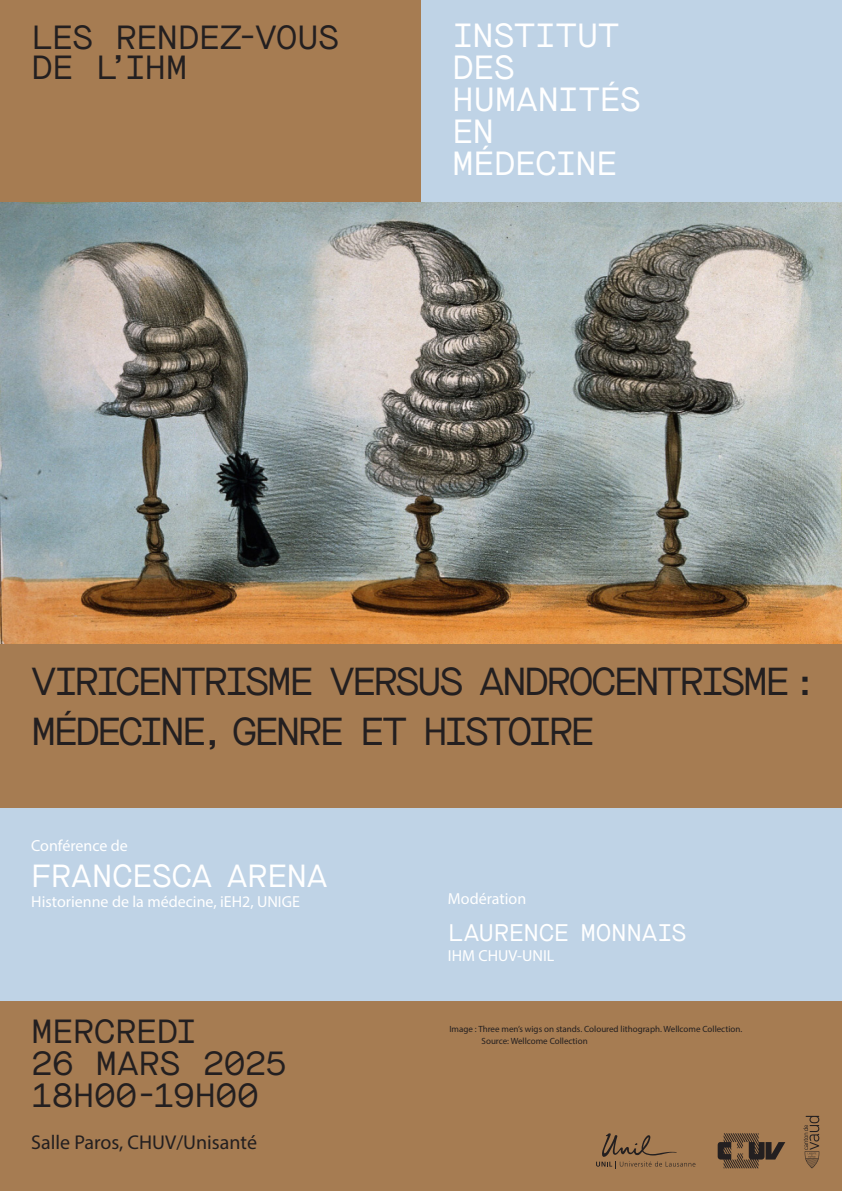
<style>
.page{position:relative;width:842px;height:1191px;background:#fff}
.page>*{position:absolute;margin:0;border:0;box-sizing:border-box;transform-origin:0 0}
.TITRES___Maison_Neue_MONO{font:39px "Maison Neue Mono";letter-spacing:-.09em;color:#231f20}
.TITRES___Maison_Neue_MONO-2{font:33.5px "Maison Neue Mono";letter-spacing:-.02em;color:#231f20}
.TITRES___Maison_Neue_MONO-3{font:33.5px "Maison Neue Mono";letter-spacing:-.025em;color:#fff}
.TITRES___Maison_Neue_MONO-4{font:32px "Maison Neue Mono";letter-spacing:-.02em;color:#fff}
.TITRES___Maison_Neue_MONO-5{font:24px "Maison Neue Mono";letter-spacing:-.015em;color:#fff}
.t1{font:20px "Myriad Pro";color:#231f20}
.t2{font:16px "Myriad Pro";color:#fff}
.t3{font:9px "Myriad Pro";color:#231f20}
</style>
<div class="page">
<div style="left:421px;top:987px;width:421px;height:204px;background:#a67c52"></div>
<div style="left:0;top:643px;width:842px;height:198px;background:#a67c52"></div>
<div style="left:0;top:0;width:429px;height:203px;background:#a67c52"></div>
<div style="left:421px;top:0;width:421px;height:203px;background:#bfd3e6"></div>
<div style="left:0;top:987px;width:431px;height:204px;background:#a67c52"></div>
<img style="left:0;top:202px;width:842px;height:441px">
<div style="left:0;top:808px;width:421px;height:192px;background:#bfd3e6"></div>
<div style="left:417px;top:808px;width:425px;height:192px;background:#bfd3e6"></div>
<svg style="left:803px;top:1115px;width:16px;height:53px"></svg>
<svg style="left:718px;top:1133px;width:67px;height:35px"></svg>
<svg style="left:596px;top:1133px;width:99px;height:35px"></svg>
<p class="TITRES___Maison_Neue_MONO-2" style="left:31px;top:15px;width:310px">LES RENDEZ-VOUS</p>
<p class="TITRES___Maison_Neue_MONO-2" style="left:31px;top:45px;width:158px">DE L’IHM</p>
<p class="TITRES___Maison_Neue_MONO-3" style="left:452px;top:13px;width:169px">INSTITUT</p>
<p class="TITRES___Maison_Neue_MONO-3" style="left:452px;top:45px;width:64px">DES</p>
<p class="TITRES___Maison_Neue_MONO-3" style="left:452px;top:77px;width:190px">HUMANITÉS</p>
<p class="TITRES___Maison_Neue_MONO-3" style="left:452px;top:109px;width:44px">EN</p>
<p class="TITRES___Maison_Neue_MONO-3" style="left:452px;top:141px;width:167px">MÉDECINE</p>
<p class="TITRES___Maison_Neue_MONO" style="left:31px;top:655px;width:788px">VIRICENTRISME VERSUS ANDROCENTRISME:</p>
<p class="TITRES___Maison_Neue_MONO" style="left:31px;top:705px;width:566px">MÉDECINE, GENRE ET HISTOIRE</p>
<p class="t2" style="left:31px;top:836px;width:98px">Conférence de</p>
<p class="TITRES___Maison_Neue_MONO-4" style="left:31px;top:855px;width:298px">FRANCESCA ARENA</p>
<p class="t2" style="left:31px;top:892px;width:270px">Historienne de la médecine, iEH2, UNIGE</p>
<p class="t2" style="left:448px;top:889px;width:80px">Modération</p>
<p class="TITRES___Maison_Neue_MONO-5" style="left:448px;top:916px;width:240px">LAURENCE MONNAIS</p>
<p class="t2" style="left:448px;top:945px;width:108px">IHM CHUV-UNIL</p>
<p class="TITRES___Maison_Neue_MONO-2" style="left:31px;top:1009px;width:168px">MERCREDI</p>
<p class="TITRES___Maison_Neue_MONO-2" style="left:31px;top:1041px;width:257px">26 MARS 2025</p>
<p class="TITRES___Maison_Neue_MONO-2" style="left:31px;top:1073px;width:229px">18H00-19H00</p>
<p class="t1" style="left:31px;top:1129px;width:227px">Salle Paros, CHUV/Unisanté</p>
<p class="t3" style="left:449px;top:1023px;width:294px">Image : Three men’s wigs on stands. Coloured lithograph. Wellcome Collection.</p>
<p class="t3" style="left:482px;top:1035px;width:108px">Source: Wellcome Collection</p>
</div>
